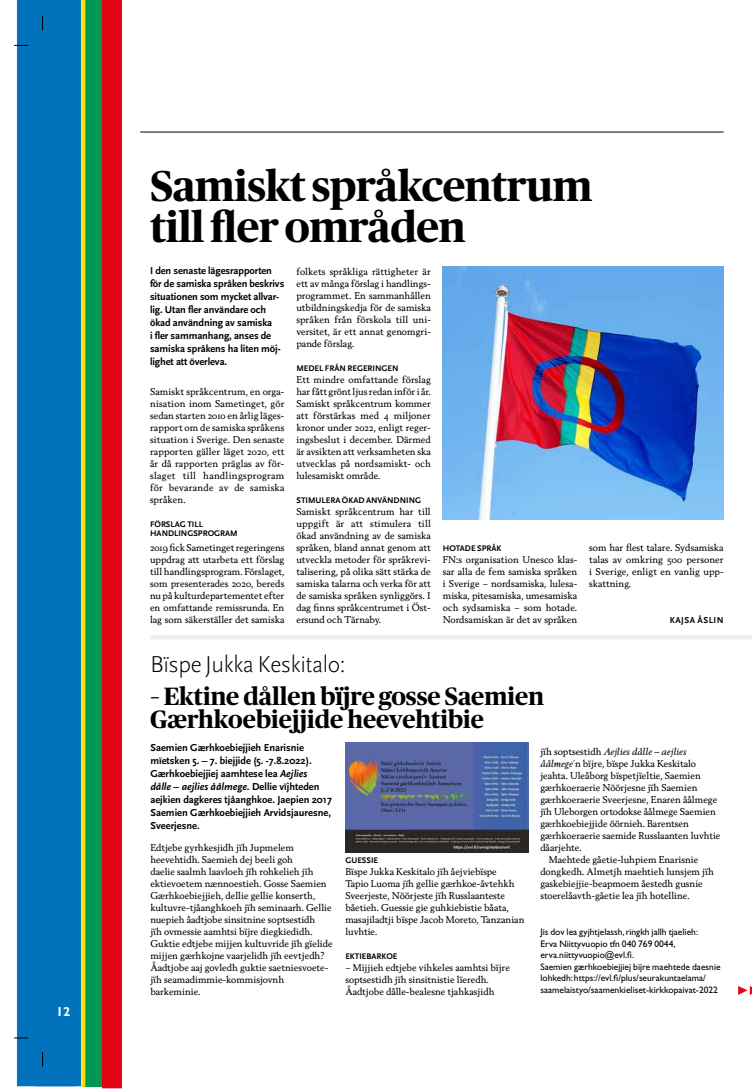
<style>
.page{position:relative;width:752px;height:1089px;background:#fff}
.page>*{position:absolute;margin:0;border:0;box-sizing:border-box;transform-origin:0 0}
.t1{font:700 43px/41px "Publico";letter-spacing:-.01em;color:#000}
.t2{font:700 25px/23px "Publico";color:#000}
.t3{font:300 24px "Scala Sans";letter-spacing:-.02em;color:#000}
.t4{font:700 13px "Gill Sans Std";color:#fff}
.t5{font:700 10.5px/13px "Scala Sans";letter-spacing:-.01em;color:#000}
.t6{font:9.5px/12px "Berling Nova Text Regular Os F";color:#000;text-align:justify}
.t7{font:9.5px/11.6px "Gill Sans Std";color:#000}
.t8{font:9.5px "Berling Nova Text Italic Os F";color:#000}
.t9{font:700 9px "Scala Sans";letter-spacing:.05em;color:#000}
.t10{font:700 8.5px/9px "Scala Sans";color:#000}
.s1{font-style:italic}
.s2{font-family:"Berling Nova Text Regular Os F"}
.s3{font-family:"Berling Nova Text Italic Os F"}
</style>
<div class="page">
<div style="left:17px;top:0;width:64px;height:1086px;background:#0073bc"></div>
<div style="left:83px;top:0;width:20px;height:1087px;background:#009854"></div>
<div style="left:102px;top:0;width:20px;height:1088px;background:#e30613"></div>
<svg style="left:81px;top:0;width:4px;height:1086px;background:#fce114"></svg>
<svg style="left:14px;top:45px;width:14px;height:1px"></svg>
<svg style="left:42px;top:16px;width:1px;height:14px"></svg>
<svg style="left:42px;top:1052px;width:1px;height:14px"></svg>
<svg style="left:14px;top:1037px;width:14px;height:1px"></svg>
<hr style="left:140px;top:132px;width:583px;height:1px;background:#000">
<hr style="left:150px;top:635px;width:601px;height:4px;background:#ededed">
<svg style="left:738px;top:986px;width:13px;height:8px"></svg>
<img style="left:345px;top:742px;width:183px;height:110px">
<img style="left:442px;top:266px;width:281px;height:253px">
<h3 class="t4" style="left:56px;top:1003px;width:16px">12</h3>
<h1 class="t1" style="left:150px;top:166px;width:443px">Samiskt språkcentrum till fler områden</h1>
<p class="t5" style="left:150px;top:265px;width:136px">I den senaste lägesrapporten för de samiska språken beskrivs situationen som mycket allvar&shy;lig. Utan fler användare och ökad användning av samiska<br>i fler sammanhang, anses de samiska språkens ha liten möj&shy;lighet att överleva.</p>
<p class="t6" style="left:150px;top:385px;width:136px">Samiskt språkcentrum, en orga&shy;nisation inom Sametinget, gör sedan starten 2010 en årlig läges&shy;rapport om de samiska språkens situation i Sverige. Den senaste rapporten gäller läget 2020, ett år då rapporten präglas av för&shy;slaget till handlingsprogram för bevarande av de samiska språken.</p>
<p class="t10" style="left:150px;top:520px;width:89px">FÖRSLAG TILL<br>HANDLINGSPROGRAM</p>
<p class="t6" style="left:150px;top:541px;width:136px">2019 fick Sametinget regeringens uppdrag att utarbeta ett förslag till handlingsprogram. Förslaget, som presenterades 2020, bereds nu på kulturdepartementet efter en omfattande remissrunda. En lag som säkerställer det samiska</p>
<p class="t6" style="left:296px;top:265px;width:136px">folkets språkliga rättigheter är ett av många förslag i handlings&shy;programmet. En sammanhållen utbildningskedja för de samiska språken från förskola till uni&shy;versitet, är ett annat genomgri&shy;pande förslag.</p>
<p class="t10" style="left:296px;top:364px;width:104px">MEDEL FRÅN REGERINGEN</p>
<p class="t6" style="left:296px;top:373px;width:136px">Ett mindre omfattande förslag har fått grönt ljus redan inför i år.<br>Samiskt språkcentrum kommer att förstärkas med 4 miljoner kronor under 2022, enligt reger&shy;ingsbeslut i december. Därmed är avsikten att verksamheten ska utvecklas på nordsamiskt- och lulesamiskt område.</p>
<p class="t10" style="left:296px;top:496px;width:126px">STIMULERA ÖKAD ANVÄNDNING</p>
<p class="t6" style="left:296px;top:505px;width:136px">Samiskt språkcentrum har till uppgift är att stimulera till ökad användning av de samiska språken, bland annat genom att utveckla metoder för språkrevi&shy;talisering, på olika sätt stärka de samiska talarna och verka för att de samiska språken synliggörs. I dag finns språkcentrumet i Öst&shy;ersund och Tärnaby.</p>
<p class="t6" style="left:589px;top:541px;width:136px">som har flest talare. Sydsamiska talas av omkring 500 personer i Sverige, enligt en vanlig upp&shy;skattning.</p>
<p class="t9" style="left:669px;top:615px;width:55px">KAJSA ÅSLIN</p>
<p class="t10" style="left:442px;top:544px;width:60px">HOTADE SPRÅK</p>
<p class="t6" style="left:442px;top:553px;width:136px">FN:s organisation Unesco klas&shy;sar alla de fem samiska språken i Sverige – nordsamiska, lulesa&shy;miska, pitesamiska, umesamiska och sydsamiska – som hotade.<br>Nordsamiskan är det av språken</p>
<h3 class="t3" style="left:150px;top:651px;width:197px">Bïspe Jukka Keskitalo:</h3>
<h2 class="t2" style="left:150px;top:685px;width:395px">– Ektine dållen bïjre gosse Saemien<br>Gærhkoebiejjide heevehtibie</h2>
<p class="t5" style="left:150px;top:741px;width:183px">Saemien Gærhkoebiejjieh Enarisnie mïetsken 5. – 7. biejjide (5. -7.8.2022).<br>Gærhkoebiejjiej aamhtese lea <span class="s1">Aejlies<br>dålle – aejlies åålmege.</span> Dellie vïjhteden aejkien dagkeres tjåanghkoe. Jaepien 2017<br>Saemien Gærhkoebiejjieh Arvidsjauresne, Sveerjesne.</p>
<p class="t6" style="left:150px;top:841px;width:184px;text-align:left">Edtjebe gyrhkesjidh jïh Jupmelem heevehtidh. Saemieh dej beeli goh<br>daelie saalmh laavloeh jïh rohkelieh jïh ektievoetem nænnoestieh. Gosse Saemien Gærhkoebiejjieh, dellie gellie konserth, kultuvre-tjåanghkoeh jïh seminaarh. Gellie nuepieh åadtjobe sinsitnine soptsestidh<br>jïh ovmessie aamhtsi bïjre diegkiedidh.<br>Guktie edtjebe mijjen kultuvride jïh gïelide mijjen gærhkojne vaarjelidh jïh eevtjedh?<br>Åadtjobe aaj govledh guktie saetniesvoete&shy;jïh seamadimmie-kommisjovnh barkeminie.</p>
<p class="t8" style="left:540px;top:746px;width:148px"><span class="s2">jïh soptsestidh</span> Aejlies dålle – aejlies</p>
<p class="t6" style="left:540px;top:757px;width:157px"><span class="s3">åålmege´</span>n bïjre, bïspe Jukka Keskitalo</p>
<p class="t6" style="left:540px;top:769px;width:162px">jeahta. Uleåborg bïspetjïeltie, Saemien</p>
<p class="t6" style="left:540px;top:781px;width:158px">gærhkoeraerie Nöörjesne jïh Saemien</p>
<p class="t6" style="left:540px;top:793px;width:178px">gærhkoeraerie Sveerjesne, Enaren åålmege</p>
<p class="t6" style="left:540px;top:805px;width:177px">jïh Uleborgen ortodokse åålmege Saemien</p>
<p class="t6" style="left:540px;top:817px;width:150px">gærhkoebiejjide öörnieh. Barentsen</p>
<p class="t6" style="left:540px;top:829px;width:181px">gærhkoeraerie saemide Russlaanten luvhtie</p>
<p class="t6" style="left:540px;top:841px;width:43px">dåarjehte.</p>
<p class="t6" style="left:548px;top:853px;width:151px">Maehtede gåetie-luhpiem Enarisnie</p>
<p class="t6" style="left:540px;top:865px;width:175px">dongkedh. Almetjh maehtieh lunsjem jïh</p>
<p class="t6" style="left:540px;top:877px;width:164px">gaskebiejjie-beapmoem åestedh gusnie</p>
<p class="t6" style="left:540px;top:889px;width:151px">stoerelåavth-gåetie lea jïh hotelline.</p>
<p class="t7" style="left:540px;top:926px;width:182px">Jis dov lea gyjhtjelassh, ringkh jallh tjaelieh:<br>Erva Niittyvuopio tfn 040 769 0044, erva.niittyvuopio@evl.fi.<br>Saemien gærhkoebiejjiej bïjre maehtede daesnie lohkedh: https://evl.fi/plus/seurakuntaelama/ saamelaistyo/saamenkieliset-kirkkopaivat-2022</p>
<p class="t10" style="left:345px;top:856px;width:34px">GUESSIE</p>
<p class="t6" style="left:345px;top:865px;width:180px;text-align:left">Bïspe Jukka Keskitalo jïh åejviebïspe<br>Tapio Luoma jïh gellie gærhkoe-åvtehkh Sveerjeste, Nöörjeste jïh Russlaanteste båetieh. Guessie gie guhkiebistie båata, masajiladtji bïspe Jacob Moreto, Tanzanian luvhtie.</p>
<p class="t10" style="left:345px;top:952px;width:54px">EKTIEBARKOE</p>
<p class="t6" style="left:345px;top:961px;width:166px;text-align:left">– Mijjieh edtjebe vihkeles aamhtsi bïjre soptsestidh jïh sinsitnistie lïeredh.<br>Åadtjobe dålle-bealesne tjahkasjidh</p>
</div>
